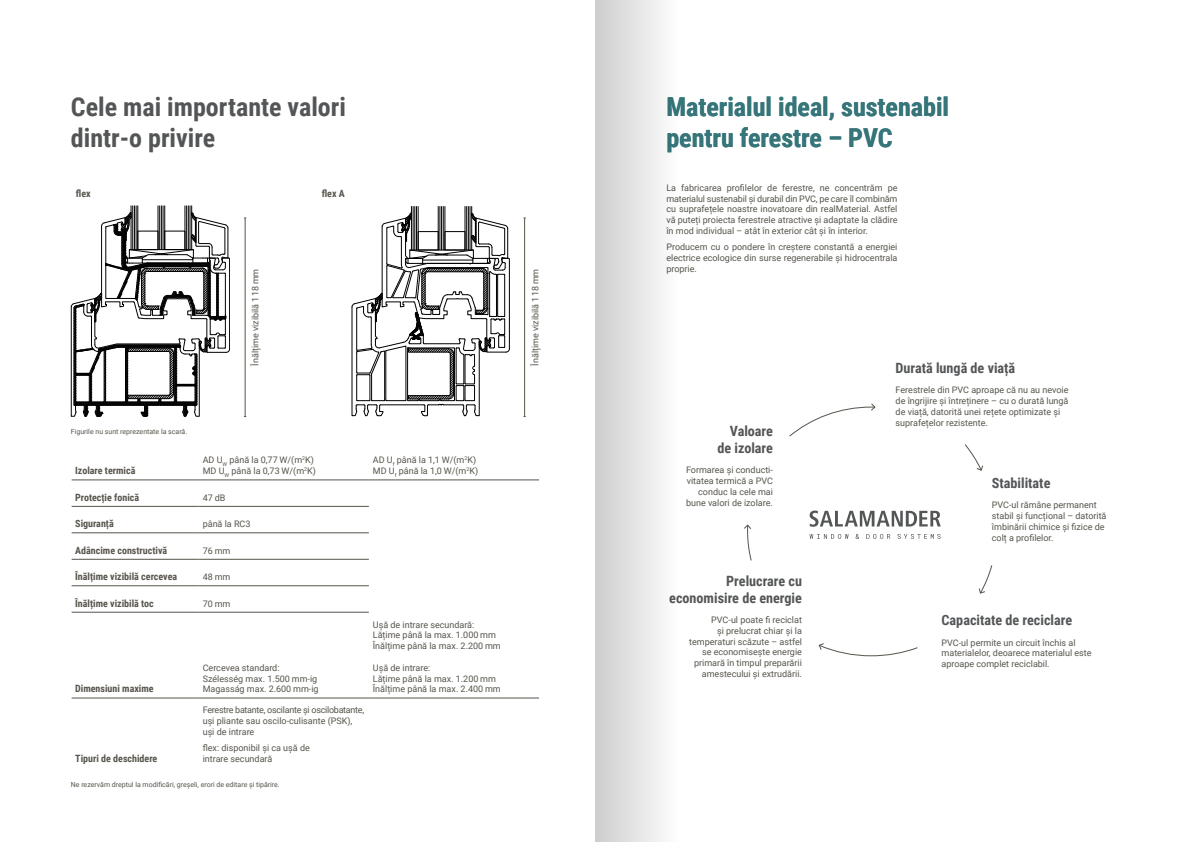
<style>
.page{position:relative;width:1191px;height:842px;background:#fff}
.page>*{position:absolute;margin:0;border:0;box-sizing:border-box;transform-origin:0 0}
.t1{font:700 26px/31.2px "Roboto Condensed";color:#36767a}
.t2{font:700 26px/31.2px "Roboto Condensed";color:#535557}
.t3{font:700 14.2px/17px "Roboto Condensed";color:#535557;text-align:right}
.t4{font:700 10px "Roboto Condensed";color:#57544b}
.t5{font:9px/10.8px "Roboto";color:#57544b}
.t6{font:9px/10.8px "Roboto";letter-spacing:-.025em;color:#57544b}
.t7{font:7px "Roboto";color:#57544b}
</style>
<div class="page">
<hr style="left:245px;top:218px;width:1px;height:198px;background:#57544b">
<svg style="left:789px;top:403px;width:86px;height:34px"></svg>
<svg style="left:744px;top:524px;width:8px;height:37px"></svg>
<svg style="left:964px;top:444px;width:19px;height:27px"></svg>
<svg style="left:818px;top:643px;width:100px;height:13px"></svg>
<svg style="left:978px;top:565px;width:14px;height:29px"></svg>
<svg style="left:809px;top:534px;width:131px;height:5px"></svg>
<svg style="left:809px;top:511px;width:131px;height:16px"></svg>
<hr style="left:411px;top:206px;width:1px;height:44px;background:#000">
<hr style="left:418px;top:206px;width:1px;height:44px;background:#000">
<hr style="left:413px;top:206px;width:1px;height:44px;background:#000">
<hr style="left:414px;top:206px;width:1px;height:44px;background:#000">
<hr style="left:416px;top:206px;width:1px;height:44px;background:#000">
<hr style="left:471px;top:206px;width:1px;height:44px;background:#000">
<hr style="left:465px;top:206px;width:1px;height:44px;background:#000">
<hr style="left:470px;top:206px;width:1px;height:44px;background:#000">
<hr style="left:468px;top:206px;width:1px;height:44px;background:#000">
<hr style="left:466px;top:206px;width:1px;height:44px;background:#000">
<hr style="left:445px;top:206px;width:1px;height:44px;background:#000">
<hr style="left:438px;top:206px;width:1px;height:44px;background:#000">
<hr style="left:443px;top:206px;width:1px;height:44px;background:#000">
<hr style="left:441px;top:206px;width:1px;height:44px;background:#000">
<hr style="left:440px;top:206px;width:1px;height:44px;background:#000">
<svg style="left:351px;top:213px;width:159px;height:203px"></svg>
<hr style="left:131px;top:206px;width:1px;height:44px;background:#000">
<hr style="left:138px;top:206px;width:1px;height:44px;background:#000">
<hr style="left:133px;top:206px;width:1px;height:44px;background:#000">
<hr style="left:134px;top:206px;width:1px;height:44px;background:#000">
<hr style="left:136px;top:206px;width:1px;height:44px;background:#000">
<hr style="left:191px;top:206px;width:1px;height:44px;background:#000">
<hr style="left:185px;top:206px;width:1px;height:44px;background:#000">
<hr style="left:190px;top:206px;width:1px;height:44px;background:#000">
<hr style="left:188px;top:206px;width:1px;height:44px;background:#000">
<hr style="left:186px;top:206px;width:1px;height:44px;background:#000">
<hr style="left:165px;top:206px;width:1px;height:44px;background:#000">
<hr style="left:158px;top:206px;width:1px;height:44px;background:#000">
<hr style="left:163px;top:206px;width:1px;height:44px;background:#000">
<hr style="left:161px;top:206px;width:1px;height:44px;background:#000">
<hr style="left:159px;top:206px;width:1px;height:44px;background:#000">
<svg style="left:71px;top:212px;width:159px;height:205px"></svg>
<hr style="left:524px;top:218px;width:1px;height:198px;background:#57544b">
<hr style="left:72px;top:479px;width:127px;height:1px;background:#57544b">
<hr style="left:199px;top:479px;width:170px;height:1px;background:#57544b">
<hr style="left:369px;top:479px;width:170px;height:1px;background:#57544b">
<hr style="left:72px;top:506px;width:127px;height:1px;background:#57544b">
<hr style="left:199px;top:506px;width:170px;height:1px;background:#57544b">
<hr style="left:72px;top:532px;width:127px;height:1px;background:#57544b">
<hr style="left:199px;top:532px;width:170px;height:1px;background:#57544b">
<hr style="left:72px;top:559px;width:127px;height:1px;background:#57544b">
<hr style="left:199px;top:559px;width:170px;height:1px;background:#57544b">
<hr style="left:72px;top:585px;width:127px;height:1px;background:#57544b">
<hr style="left:199px;top:585px;width:170px;height:1px;background:#57544b">
<hr style="left:72px;top:612px;width:127px;height:1px;background:#57544b">
<hr style="left:199px;top:612px;width:170px;height:1px;background:#57544b">
<hr style="left:72px;top:698px;width:127px;height:1px;background:#57544b">
<hr style="left:199px;top:698px;width:170px;height:1px;background:#57544b">
<hr style="left:369px;top:698px;width:170px;height:1px;background:#57544b">
<div style="left:595px;top:0;width:85px;height:842px;background:linear-gradient(to right,#cdcdcd,#fff)"></div>
<h1 class="t2" style="left:71px;top:90px;width:277px">Cele mai importante valori dintr-o privire</h1>
<h1 class="t1" style="left:666px;top:90px;width:284px">Materialul ideal, sustenabil pentru ferestre – PVC</h1>
<p class="t4" style="left:76px;top:186px;width:16px">flex</p>
<p class="t4" style="left:322px;top:186px;width:25px">flex A</p>
<p class="t7" style="left:71px;top:426px;width:118px">Figurile nu sunt reprezentate la scară.</p>
<p class="t5" style="left:250px;top:366px;width:99px;rotate:-90deg">Înălțime vizibilă 118 mm</p>
<p class="t5" style="left:530px;top:366px;width:99px;rotate:-90deg">Înălțime vizibilă 118 mm</p>
<p class="t4" style="left:75px;top:464px;width:62px">Izolare termică</p>
<p class="t5" style="left:203px;top:454px;width:115px">AD U<sub>W</sub> până la 0,77 W/(m<sup>2</sup>K)<br>MD U<sub>W</sub> până la 0,73 W/(m<sup>2</sup>K)</p>
<p class="t5" style="left:373px;top:454px;width:107px">AD U<sub>f</sub> până la 1,1 W/(m<sup>2</sup>K)<br>MD U<sub>f</sub> până la 1,0 W/(m<sup>2</sup>K)</p>
<p class="t4" style="left:75px;top:490px;width:65px">Protecție fonică</p>
<p class="t5" style="left:203px;top:492px;width:24px">47 dB</p>
<p class="t4" style="left:75px;top:517px;width:40px">Siguranță</p>
<p class="t5" style="left:203px;top:518px;width:49px">până la RC3</p>
<p class="t4" style="left:75px;top:543px;width:93px">Adâncime constructivă</p>
<p class="t5" style="left:203px;top:545px;width:29px">76 mm</p>
<p class="t4" style="left:75px;top:569px;width:103px">Înălțime vizibilă cercevea</p>
<p class="t5" style="left:203px;top:571px;width:29px">48 mm</p>
<p class="t4" style="left:75px;top:596px;width:80px">Înălțime vizibilă toc</p>
<p class="t5" style="left:203px;top:598px;width:29px">70 mm</p>
<p class="t4" style="left:75px;top:682px;width:80px">Dimensiuni maxime</p>
<p class="t4" style="left:75px;top:752px;width:84px">Tipuri de deschidere</p>
<p class="t5" style="left:203px;top:662px;width:117px">Cercevea standard:<br>Szélesség max. 1.500 mm-ig<br>Magasság max. 2.600 mm-ig</p>
<p class="t6" style="left:203px;top:704px;width:163px">Ferestre batante, oscilante și oscilobatante, uși pliante sau oscilo-culisante (PSK), uși de intrare</p>
<p class="t5" style="left:203px;top:742px;width:109px">flex: disponibil și ca ușă de intrare secundară</p>
<p class="t7" style="left:71px;top:780px;width:210px">Ne rezervăm dreptul la modificări, greșeli, erori de editare și tipărire.</p>
<p class="t5" style="left:373px;top:619px;width:129px">Ușă de intrare secundară:<br>Lățime până la max. 1.000 mm<br>Înălțime până la max. 2.200 mm</p>
<p class="t5" style="left:373px;top:662px;width:129px">Ușă de intrare:<br>Lățime până la max. 1.200 mm<br>Înălțime până la max. 2.400 mm</p>
<p class="t5" style="left:666px;top:182px;width:233px;text-align:justify">La fabricarea profilelor de ferestre, ne concentrăm pe materialul sustenabil și durabil din PVC, pe care îl combinăm cu suprafețele noastre inovatoare din realMaterial. Astfel vă puteți proiecta ferestrele atractive și adaptate la clădire în mod individual – atât în exterior cât și în interior.</p>
<p class="t5" style="left:666px;top:241px;width:233px;text-align:justify">Producem cu o pondere în creștere constantă a energiei electrice ecologice din surse regenerabile și hidrocentrala proprie.</p>
<h2 class="t3" style="left:717px;top:422px;width:57px">Valoare de izolare</h2>
<p class="t5" style="left:686px;top:464px;width:88px;text-align:right">Formarea și conducti&shy;vitatea termică a PVC conduc la cele mai bune valori de izolare.</p>
<h2 class="t3" style="left:669px;top:571px;width:134px">Prelucrare cu economisire de energie</h2>
<p class="t5" style="left:689px;top:614px;width:114px;text-align:right">PVC-ul poate fi reciclat<br>și prelucrat chiar și la temperaturi scăzute – astfel se economisește energie primară în timpul preparării amestecului și extrudării.</p>
<h2 class="t3" style="left:895px;top:359px;width:121px">Durată lungă de viață</h2>
<p class="t5" style="left:895px;top:384px;width:174px">Ferestrele din PVC aproape că nu au nevoie de îngrijire și întreținere – cu o durată lungă de viață, datorită unei rețete optimizate și suprafețelor rezistente.</p>
<h2 class="t3" style="left:992px;top:474px;width:60px">Stabilitate</h2>
<p class="t5" style="left:992px;top:499px;width:116px">PVC-ul rămâne permanent stabil și funcțional – datorită îmbinării chimice și fizice de colț a profilelor.</p>
<h2 class="t3" style="left:941px;top:611px;width:132px">Capacitate de reciclare</h2>
<p class="t5" style="left:941px;top:637px;width:152px">PVC-ul permite un circuit închis al materialelor, deoarece materialul este aproape complet reciclabil.</p>
</div>
